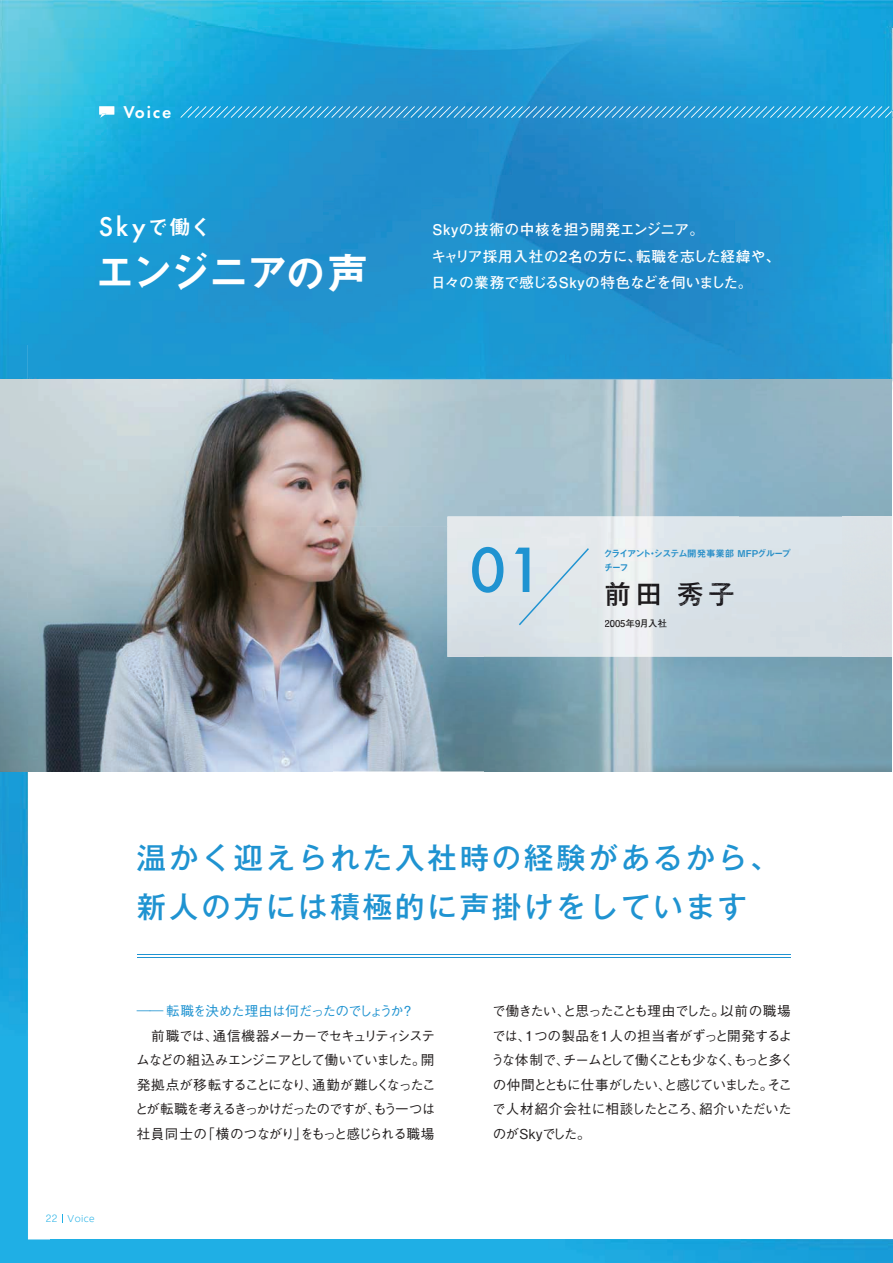
<style>
.page{position:relative;width:893px;height:1263px;background:#fff}
.page>*{position:absolute;margin:0;border:0;box-sizing:border-box;transform-origin:0 0}
.t1{font:500 66.6px "Futura PT";color:#1f93d1}
.t2{font:41.85px "Midashi Go Pro MB31 90 msp RKSJ H";letter-spacing:-.095em;color:#fff}
.t3{font:29.4px/48.8px "Gothic MB101 Pro Medium 90 msp RKSJ H";letter-spacing:.1em;color:#1f93d1}
.t4{font:500 28.35px "Futura PT";color:#fff}
.t5{font:26.25px "Gothic MB101 Pro Medium 90 msp RKSJ H";color:#1b181c}
.t6{font:600 17.7px "Futura PT";letter-spacing:.1em;color:#fff}
.t7{font:14.7px/26.5px "Futo Go B101 Pro Bold 90 msp RKSJ H";letter-spacing:-.025em;color:#fff}
.t8{font:13.65px/24.5px "Gothic BBB Pro Medium 90 msp RKSJ H";letter-spacing:-.08em;color:#231f1f;text-align:justify}
.t9{font:13.65px "Gothic BBB Pro Medium 90 msp RKSJ H";letter-spacing:-.06em;color:#1f93d1}
.t10{font:9.45px/14.2px "Midashi Go Pro MB31 90 msp RKSJ H";letter-spacing:-.125em;color:#2691cb}
.t11{font:9.45px "Futo Go B101 Pro Bold 90 msp RKSJ H";color:#201d1e}
.t12{font:8.85px "UD Shin Go Pro Light 90 msp RKSJ H";letter-spacing:.05em;color:#1fafe5}
.s1{font-family:"Midashi Go Pro MB31 90 msp RKSJ H";font-weight:400;font-size:21px}
.s2{font-size:40.8px}
.s3{color:#2492cc}
.s4{color:#2990c9}
.s5{color:#298fc8}
.s6{color:#2a8fc6}
.s7{color:#2691ca}
.s8{color:#1c1a1d}
.s9{color:#201d1e}
.s10{color:#1c191c}
.s11{color:#201c1e}
.s12{color:#1b191c}
.s13{font-family:"Ntoday Std Light KL 90 msp RKSJ H"}
</style>
<div class="page">
<img style="left:51px;top:51px;width:842px;height:345px">
<img style="left:891px;top:396px;width:1px;height:316px">
<img style="left:0;top:0;width:893px;height:51px">
<img style="left:0;top:51px;width:51px;height:1212px">
<img style="left:50px;top:1239px;width:843px;height:24px">
<svg style="left:99px;top:106px;width:15px;height:12px"></svg>
<svg style="left:180px;top:106px;width:713px;height:12px;background:#41a7d9"></svg>
<img style="left:0;top:380px;width:332px;height:391px">
<img style="left:332px;top:380px;width:407px;height:146px">
<img style="left:739px;top:380px;width:152px;height:136px">
<img style="left:332px;top:526px;width:153px;height:245px">
<img style="left:485px;top:657px;width:406px;height:114px">
<img style="left:447px;top:516px;width:445px;height:141px">
<img style="left:605px;top:582px;width:54px;height:24px">
<img style="left:678px;top:582px;width:56px;height:24px">
<img style="left:605px;top:549px;width:186px;height:8px">
<img style="left:605px;top:564px;width:22px;height:7px">
<img style="left:605px;top:619px;width:62px;height:9px">
<hr style="left:137px;top:957px;width:653px;height:1px;background:#1f93d1">
<hr style="left:137px;top:954px;width:653px;height:1px;background:#1f93d1">
<div style="left:519px;top:548px;width:70px;height:77px;background:#dee6ea"></div>
<p class="t6" style="left:124px;top:101px;width:49px">Voice</p>
<h3 class="t4" style="left:99px;top:210px;width:114px">Sky<span class="s1">で働く</span></h3>
<h2 class="t2" style="left:94px;top:239px;width:276px">エンジニア<span class="s2">の</span>声</h2>
<p class="t7" style="left:430px;top:214px;width:352px">Ｓｋｙの技術の中核を担う開発エンジニア。<br>キャリア採用入社の2名の方に、転職を志した経緯や、日々の業務で感じるＳｋｙの特色などを伺いました。</p>
<h1 class="t1" style="left:469px;top:530px;width:76px">01</h1>
<p class="t10" style="left:604px;top:545px;width:189px">クライ<span class="s3">アント</span>・シス<span class="s4">テム開</span><span class="s5">発事業</span><span class="s6">部 M</span><span class="s5">FPグ</span><span class="s6">ループ</span><span class="s7">チーフ</span></p>
<h3 class="t5" style="left:604px;top:572px;width:132px"><span class="s8">前</span><span class="s9">田</span>秀子</h3>
<p class="t11" style="left:604px;top:616px;width:64px"><span class="s10">20</span><span class="s11">0</span>5年9月入<span class="s12">社</span></p>
<h3 class="t3" style="left:137px;top:830px;width:644px">温かく迎えられた入社時の経験があるから、新人の方には積極的に声掛けをしています</h3>
<p class="t12" style="left:46px;top:1211px;width:50px"><span class="s13">22</span> Voice</p>
<p class="t9" style="left:137px;top:1000px;width:276px">―― 転職を決めた理由は何だったのでしょうか?</p>
<p class="t8" style="left:135px;top:1021px;width:302px">　前職では、通信機器メーカーでセキュリティシステムなどの組込みエンジニアとして働いていました。開発拠点が移転することになり、通勤が難しくなったことが転職を考えるきっかけだったのですが、もう一つは社員同士の「横のつながり」をもっと感じられる職場</p>
<p class="t8" style="left:491px;top:997px;width:305px;text-align:left">で働きたい、と思ったことも理由でした。以前の職場では、1つの製品を1人の担当者がずっと開発するような体制で、チームとして働くことも少なく、もっと多くの仲間とともに仕事がしたい、と感じていました。そこで人材紹介会社に相談したところ、紹介いただいたのがＳｋｙでした。</p>
</div>
